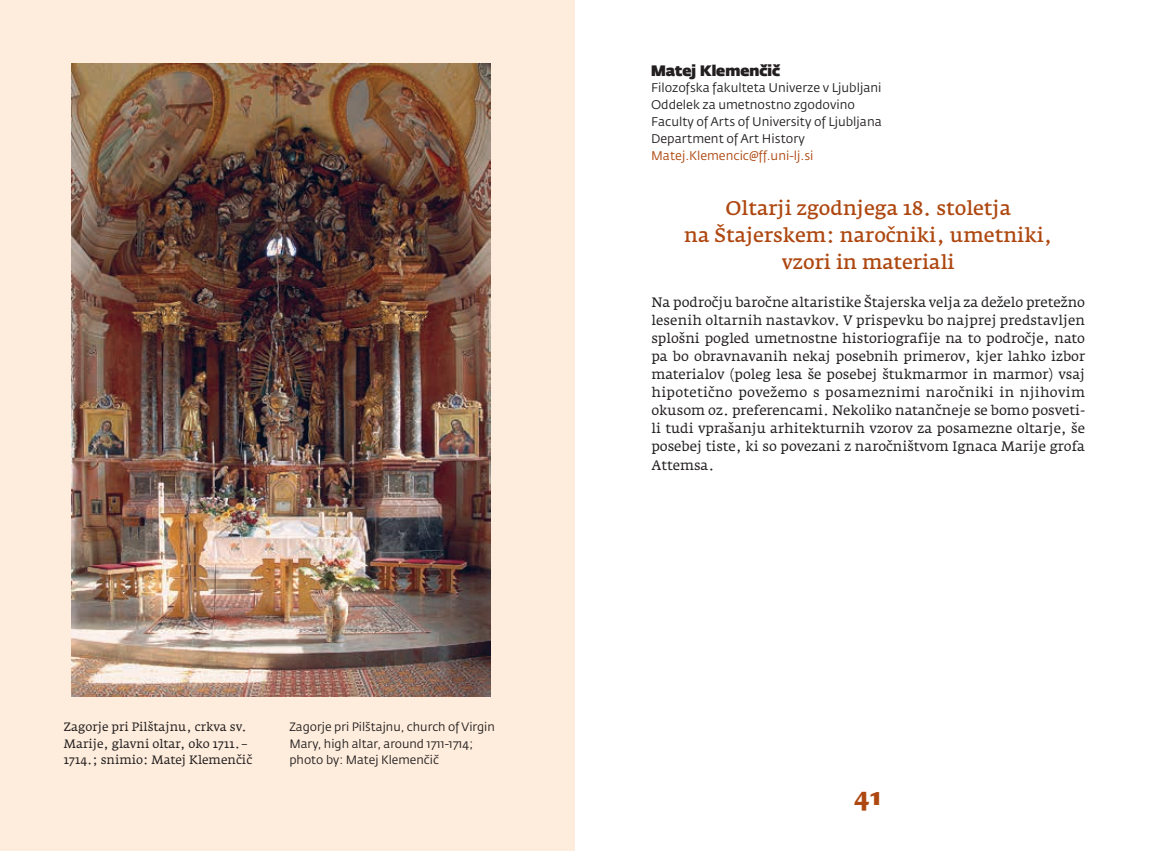
<style>
.page{position:relative;width:1149px;height:851px;background:#fff}
.page>*{position:absolute;margin:0;border:0;box-sizing:border-box;transform-origin:0 0}
.t1{font:900 25.5px "Fresco";color:#ae4710}
.t2{font:600 19.5px/27px "Fedra Serif A Std";color:#ae4710;text-align:center}
.t3{font:800 15px "Fe Sa Dis";color:#231f20}
.t4{font:13.5px/18px "Fedra Serif A Std";color:#231f20;text-align:justify}
.t5{font:12.45px/17px "Fedra Sans Std";color:#231f20}
.t6{font:12.45px "Fedra Sans Std";color:#ae4710}
.t7{font:12px/16.5px "Fedra Sans Std";color:#231f20}
.t8{font:12px/16.5px "Fedra Serif A Std";color:#231f20}
</style>
<div class="page">
<div style="left:0;top:0;width:574px;height:850px;background:#feeddc"></div>
<img style="left:71px;top:64px;width:419px;height:632px">
<p class="t8" style="left:64px;top:719px;width:190px">Zagorje pri Pilštajnu, crkva sv.<br>Marije, glavni oltar, oko 1711. –<br>1714.; snimio: Matej Klemenčič</p>
<p class="t7" style="left:289px;top:718px;width:207px">Zagorje pri Pilštajnu, church of Virgin<br>Mary, high altar, around 1711-1714; photo by: Matej Klemenčič</p>
<p class="t3" style="left:651px;top:61px;width:131px">Matej Klemenčič</p>
<p class="t5" style="left:651px;top:80px;width:232px">Filozofska fakulteta Univerze v Ljubljani Oddelek za umetnostno zgodovino Faculty of Arts of University of Ljubljana Department of Art History</p>
<p class="t6" style="left:651px;top:148px;width:164px">Matej.Klemencic@ff.uni-lj.si</p>
<h2 class="t2" style="left:684px;top:195px;width:369px">Oltarji zgodnjega 18. stoletja<br>na Štajerskem: naročniki, umetniki, vzori in materiali</h2>
<p class="t4" style="left:651px;top:293px;width:435px">Na področju baročne altaristike Štajerska velja za deželo pretežno lesenih oltarnih nastavkov. V prispevku bo najprej predstavljen splošni pogled umetnostne historiografije na to področje, nato pa bo obravnavanih nekaj posebnih primerov, kjer lahko izbor materialov (poleg lesa še posebej štukmarmor in marmor) vsaj hipotetično povežemo s posameznimi naročniki in njihovim okusom oz. preferencami. Nekoliko natančneje se bomo posveti&shy;li tudi vprašanju arhitekturnih vzorov za posamezne oltarje, še posebej tiste, ki so povezani z naročništvom Ignaca Marije grofa</p>
<p class="t4" style="left:651px;top:456px;width:64px">Attemsa.</p>
<h1 class="t1" style="left:853px;top:779px;width:29px">41</h1>
</div>
